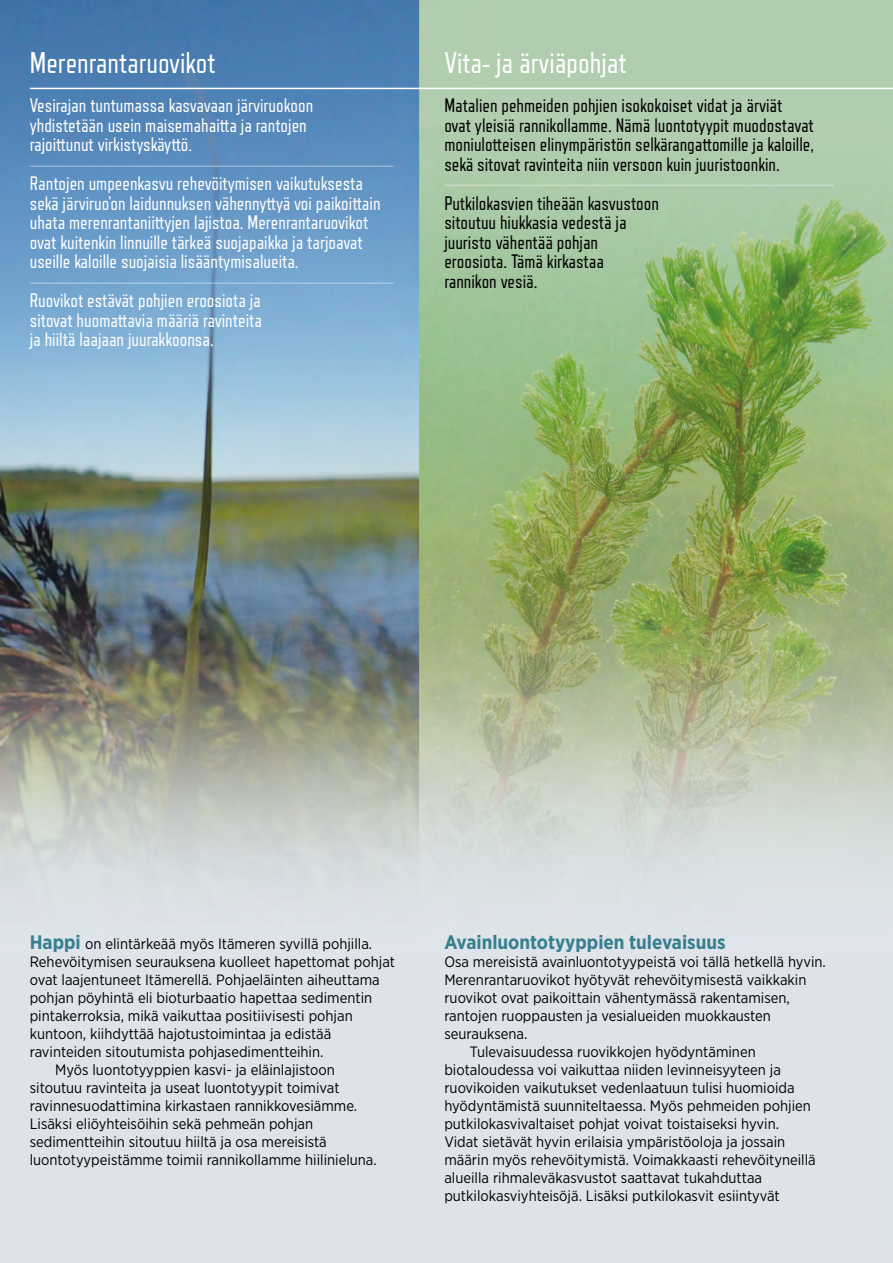
<style>
.page{position:relative;width:893px;height:1263px;background:#fff}
.page>*{position:absolute;margin:0;border:0;box-sizing:border-box;transform-origin:0 0}
.t1{font:30px "Refrigerator Deluxe";color:#fff}
.t2{font:19.5px/19.5px "Refrigerator Deluxe";color:#fff}
.t3{font:19.5px/19.5px "Refrigerator Deluxe";color:#000}
.A-VO{font:700 19.5px "Gotham Narrow";color:#377f8f}
.A-text{font:15px/18px "Gotham Narrow";color:#000}
.A-VO-2{font:15px/18px "Gotham Narrow";color:#000}
.s1{font-weight:700;font-size:19.5px;color:#377f8f}
</style>
<div class="page">
<img style="left:0;top:0;width:893px;height:1263px">
<hr style="left:30px;top:88px;width:863px;height:1px;background:#fff">
<hr style="left:30px;top:166px;width:363px;height:1px;background:#fff">
<hr style="left:30px;top:282px;width:363px;height:2px;background:#fff">
<hr style="left:444px;top:185px;width:389px;height:1px;background:#fff">
<h1 class="t1" style="left:30px;top:45px;width:187px">Merenrantaruovikot</h1>
<h2 class="t2" style="left:30px;top:96px;width:285px">Vesirajan tuntumassa kasvavaan järviruokoon yhdistetään usein maisemahaitta ja rantojen rajoittunut virkistyskäyttö.</h2>
<p class="t2" style="left:30px;top:174px;width:352px">Rantojen umpeenkasvu rehevöitymisen vaikutuksesta sekä järviruo’on laidunnuksen vähennyttyä voi paikoittain uhata merenrantaniittyjen lajistoa. Merenrantaruovikot ovat kuitenkin linnuille tärkeä suojapaikka ja tarjoavat useille kaloille suojaisia lisääntymisalueita.</p>
<h2 class="t2" style="left:30px;top:291px;width:234px;text-align:justify">Ruovikot estävät pohjien eroosiota ja sitovat huomattavia määriä ravinteita ja hiiltä laajaan juurakkoonsa.</h2>
<h1 class="t1" style="left:444px;top:45px;width:184px">Vita- ja ärviäpohjat</h1>
<p class="t3" style="left:444px;top:96px;width:371px">Matalien pehmeiden pohjien isokokoiset vidat ja ärviät<br>ovat yleisiä rannikollamme. Nämä luontotyypit muodostavat moniulotteisen elinympäristön selkärangattomille ja kaloille, sekä sitovat ravinteita niin versoon kuin juuristoonkin.</p>
<h2 class="t3" style="left:444px;top:193px;width:216px">Putkilokasvien tiheään kasvustoon sitoutuu hiukkasia vedestä ja juuristo vähentää pohjan eroosiota. Tämä kirkastaa rannikon vesiä.</h2>
<h2 class="A-VO-2" style="left:30px;top:934px;width:367px"><span class="s1">Happi</span> on elintärkeää myös Itämeren syvillä pohjilla.<br>Rehevöitymisen seurauksena kuolleet hapettomat pohjat ovat laajentuneet Itämerellä. Pohjaeläinten aiheuttama pohjan pöyhintä eli bioturbaatio hapettaa sedimentin pintakerroksia, mikä vaikuttaa positiivisesti pohjan</h2>
<p class="A-text" style="left:30px;top:1024px;width:303px">kuntoon, kiihdyttää hajotustoimintaa ja edistää</p>
<p class="A-text" style="left:30px;top:1042px;width:295px">ravinteiden sitoutumista pohjasedimentteihin.</p>
<p class="A-text" style="left:55px;top:1060px;width:281px">Myös luontotyyppien kasvi- ja eläinlajistoon</p>
<p class="A-text" style="left:30px;top:1078px;width:311px">sitoutuu ravinteita ja useat luontotyypit toimivat</p>
<p class="A-text" style="left:30px;top:1096px;width:329px">ravinnesuodattimina kirkastaen rannikkovesiämme.</p>
<p class="A-text" style="left:30px;top:1114px;width:285px">Lisäksi eliöyhteisöihin sekä pehmeän pohjan</p>
<p class="A-text" style="left:30px;top:1132px;width:349px">sedimentteihin sitoutuu hiiltä ja osa mereisistä luontotyypeistämme toimii rannikollamme hiilinieluna.</p>
<h2 class="A-VO" style="left:444px;top:930px;width:283px">Avainluontotyyppien tulevaisuus</h2>
<p class="A-text" style="left:444px;top:952px;width:383px">Osa mereisistä avainluontotyypeistä voi tällä hetkellä hyvin.<br>Merenrantaruovikot hyötyvät rehevöitymisestä vaikkakin ruovikot ovat paikoittain vähentymässä rakentamisen, rantojen ruoppausten ja vesialueiden muokkausten seurauksena.</p>
<p class="A-text" style="left:444px;top:1042px;width:373px;text-indent:26px">Tulevaisuudessa ruovikkojen hyödyntäminen biotaloudessa voi vaikuttaa niiden levinneisyyteen ja ruovikoiden vaikutukset vedenlaatuun tulisi huomioida hyödyntämistä suunniteltaessa. Myös pehmeiden pohjien putkilokasvivaltaiset pohjat voivat toistaiseksi hyvin.<br>Vidat sietävät hyvin erilaisia ympäristöoloja ja jossain määrin myös rehevöitymistä. Voimakkaasti rehevöityneillä alueilla rihmaleväkasvustot saattavat tukahduttaa putkilokasviyhteisöjä. Lisäksi putkilokasvit esiintyvät</p>
</div>
